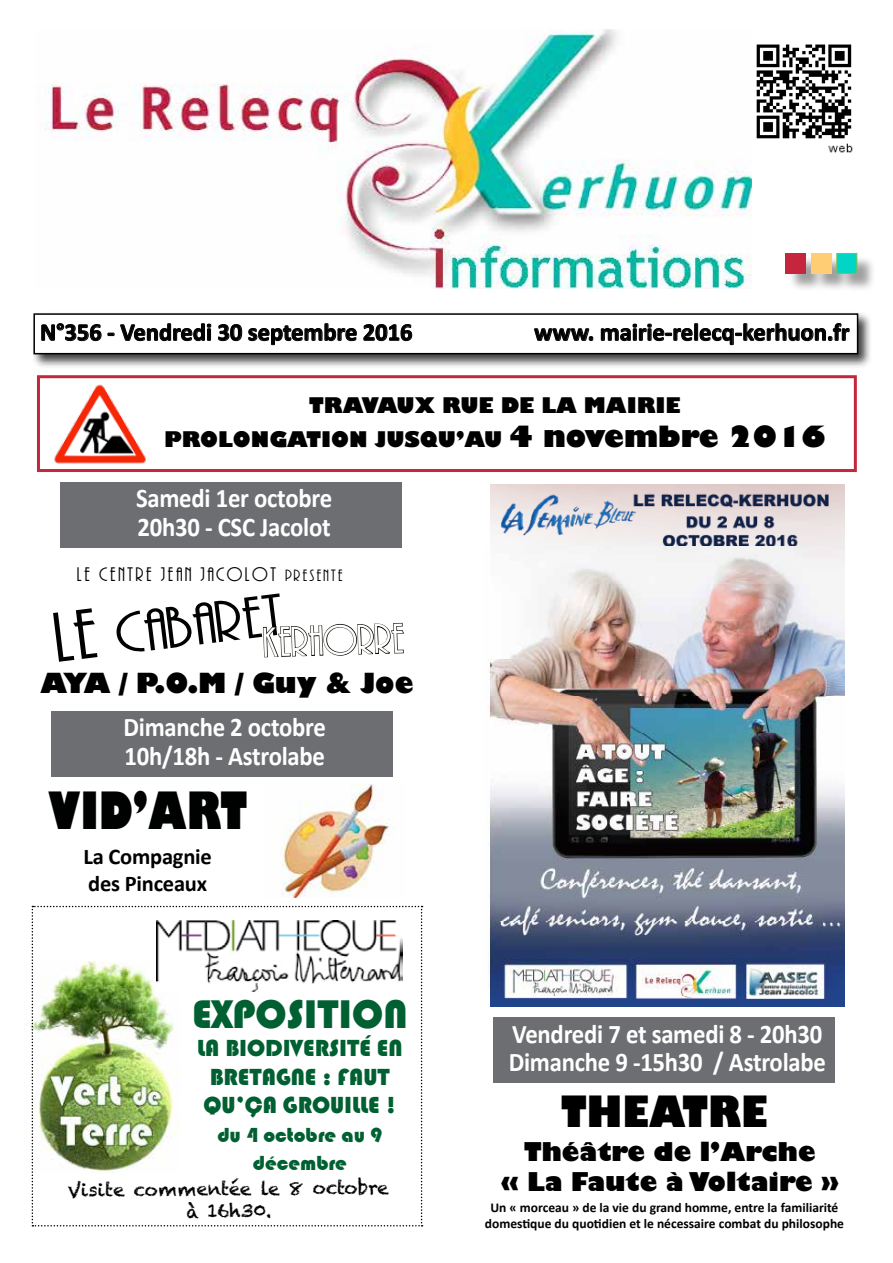
<style>
.page{position:relative;width:893px;height:1263px;background:#fff}
.page>*{position:absolute;margin:0;border:0;box-sizing:border-box;transform-origin:0 0}
.t1{font:54.6px "Andes";color:#000101;scale:1.2 1}
.t2{font:800 49.95px "Gill Sans";color:#000101;scale:.77 1}
.t3{font:800 42px "Gill Sans";color:#000;scale:.88 1}
.t4{font:41.25px "Bauhaus 93";color:#006032}
.t5{font:38.85px "Andes";color:#fffffb;scale:1.07 1}
.t6{font:700 27px/28.5px "Calibri";letter-spacing:-.01em;color:#fff;scale:.92 1}
.t7{font:800 27px "Gill Sans";color:#000}
.t8{font:800 25.2px/30.3px "Gill Sans";color:#000;text-align:center}
.t9{font:700 24.45px "Calibri";color:#000001}
.t10{font:24px/28.5px "Bauhaus 93";color:#006032}
.t11{font:700 22.5px/27px "Calibri";letter-spacing:-.01em;color:#000}
.t12{font:800 21px "Gill Sans";color:#000}
.t13{font:21px/28.5px "Bauhaus 93";color:#006032;text-align:center}
.t14{font:18.3px/21.9px "Chalkduster";color:#000;text-align:center}
.t15{font:18.3px "Andes";letter-spacing:.13em;color:#030304;scale:1.04 1}
.t16{font:700 13.5px/16.2px "Calibri";color:#000;text-align:center}
.s1{font-size:28.5px}
.s2{font-size:15.3px}
.s3{font-size:65.4px}
</style>
<div class="page">
<img style="left:756px;top:44px;width:97px;height:109px">
<img style="left:45px;top:30px;width:706px;height:258px">
<div style="left:788px;top:255px;width:88px;height:38px;background:#000;opacity:.38"></div>
<div style="left:786px;top:253px;width:20px;height:20px;background:#c5263d"></div>
<div style="left:836px;top:253px;width:21px;height:21px;background:#00d5c7;border:1px solid #87bc40"></div>
<div style="left:811px;top:253px;width:21px;height:20px;background:#ffce74"></div>
<div style="left:31px;top:311px;width:841px;height:58px;background:#000;opacity:.75"></div>
<div style="left:34px;top:314px;width:824px;height:40px;background:#fff"></div>
<div style="left:33px;top:313px;width:825px;height:41px;border:2px solid #000"></div>
<svg style="left:41px;top:323px;width:171px;height:18px"></svg>
<svg style="left:218px;top:324px;width:24px;height:17px"></svg>
<svg style="left:248px;top:323px;width:109px;height:22px"></svg>
<svg style="left:363px;top:324px;width:49px;height:17px"></svg>
<svg style="left:534px;top:328px;width:60px;height:13px"></svg>
<svg style="left:601px;top:323px;width:249px;height:22px"></svg>
<svg style="left:263px;top:622px;width:141px;height:36px"></svg>
<div style="left:60px;top:482px;width:342px;height:65px;background:#6d6e71"></div>
<img style="left:488px;top:484px;width:357px;height:523px">
<div style="left:51px;top:711px;width:342px;height:65px;background:#6d6e71"></div>
<img style="left:282px;top:785px;width:112px;height:113px">
<div style="left:494px;top:1017px;width:341px;height:65px;background:#6d6e71"></div>
<svg style="left:32px;top:906px;width:391px;height:320px"></svg>
<div style="left:37px;top:375px;width:820px;height:97px;border:3px solid #c5263d"></div>
<img style="left:54px;top:384px;width:92px;height:80px">
<p class="t9" style="left:40px;top:317px;width:374px">N°356 - Vendredi 30 septembre 2016</p>
<p class="t9" style="left:534px;top:317px;width:317px">www. mairie-relecq-kerhuon.fr</p>
<p class="t12" style="left:309px;top:392px;width:373px">TRAVAUX RUE DE LA MAIRIE</p>
<p class="t12" style="left:164px;top:426px;width:54px">PROLO</p>
<p class="t12" style="left:251px;top:426px;width:576px">NGATION JUSQU’AU <span class="s1">4 NOVEMBRE 2016</span></p>
<p class="t6" style="left:136px;top:484px;width:215px">Samedi 1er octobre<br>20h30 - CSC Jacolot</p>
<p class="t15" style="left:77px;top:566px;width:257px">LE CENTRE JEAN JACOLOT <span class="s2">PRESENTE</span></p>
<h1 class="t1" style="left:52px;top:619px;width:193px;rotate:-7deg"><span class="s3">LE</span> CABARET</h1>
<h3 class="t5" style="left:263px;top:626px;width:133px;rotate:-2deg">KERHORRE</h3>
<p class="t7" style="left:40px;top:666px;width:375px">AYA / P.O.M / GUY &amp; JOE</p>
<p class="t6" style="left:124px;top:713px;width:221px">Dimanche 2 octobre<br>10h/18h - Astrolabe</p>
<h2 class="t2" style="left:48px;top:779px;width:260px">VID’ART</h2>
<p class="t11" style="left:84px;top:843px;width:130px">La Compagnie des Pinceaux</p>
<h3 class="t4" style="left:192px;top:991px;width:217px">EXPOSITION</h3>
<p class="t10" style="left:197px;top:1034px;width:207px">LA BIODIVERSITÉ EN<br>BRETAGNE : FAUT<br>QU’ÇA GROUILLE !</p>
<p class="t13" style="left:217px;top:1121px;width:166px">du 4 octobre au 9 décembre</p>
<p class="t14" style="left:68px;top:1178px;width:323px">Visite commentée le 8 octobre à 16h30.</p>
<p class="t6" style="left:509px;top:1019px;width:346px">Vendredi 7 et samedi 8 - 20h30<br>Dimanche 9 -15h30 / Astrolabe</p>
<h3 class="t3" style="left:561px;top:1085px;width:236px">THEATRE</h3>
<p class="t8" style="left:501px;top:1138px;width:339px">THÉÂTRE DE L’ARCHE<br>« LA FAUTE À VOLTAIRE »</p>
<p class="t16" style="left:485px;top:1199px;width:361px">Un « morceau » de la vie du grand homme, entre la familiarité domestique du quotidien et le nécessaire combat du philosophe</p>
</div>
